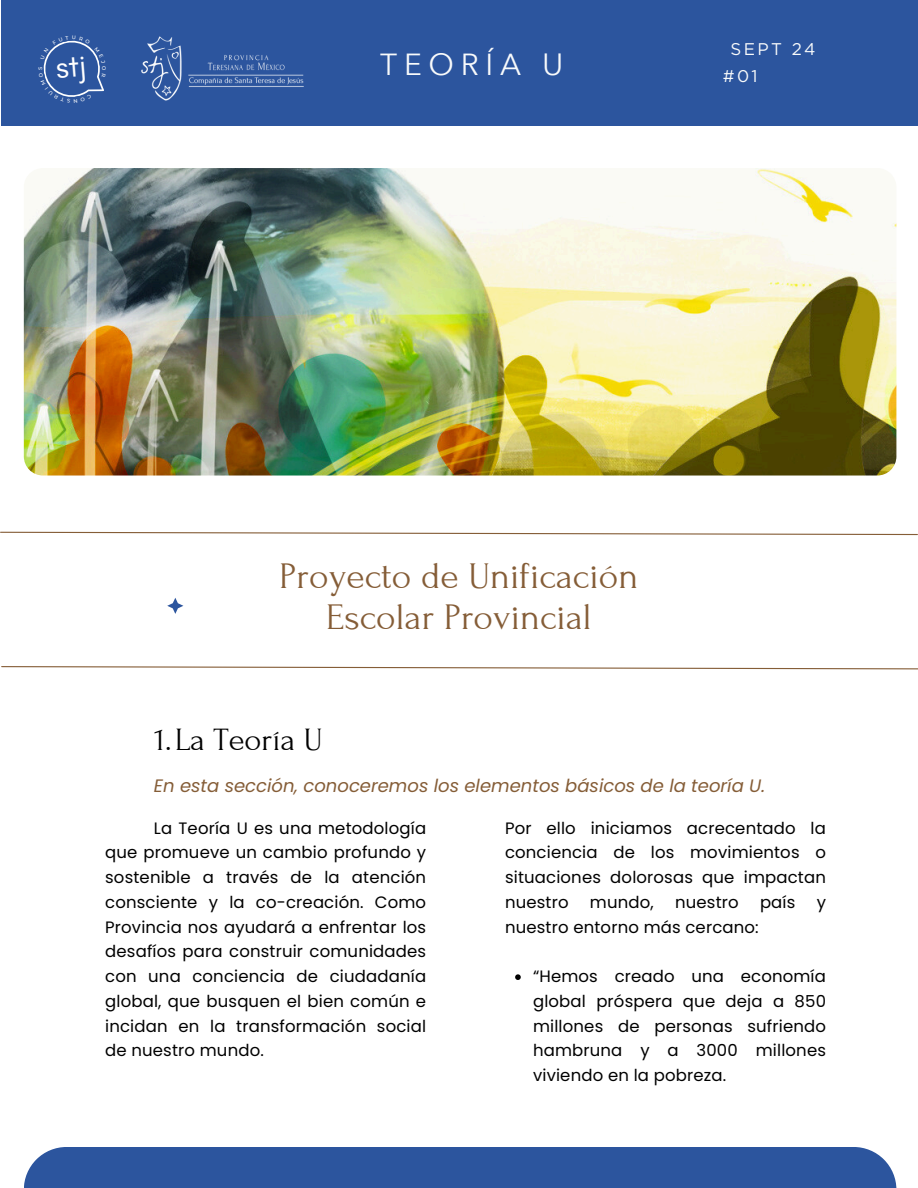
<style>
.page{position:relative;width:918px;height:1188px;background:#fff}
.page>*{position:absolute;margin:0;border:0;box-sizing:border-box;transform-origin:0 0}
.t1{font:37.5px/40.5px "Forum";color:#855d37;text-align:center}
.t2{font:32.55px "Forum";color:#000}
.t3{font:30px "Avenir Next Arabic";letter-spacing:.225em;color:#f8fafb}
.t4{font:italic 18px "Poppins";color:#855d37}
.t5{font:16.95px "Gotham";letter-spacing:.14em;color:#f8fafb}
.t6{font:16.5px/24.8px "Poppins";letter-spacing:.01em;color:#000;text-align:justify}
</style>
<div class="page">
<img style="left:24px;top:168px;width:872px;height:308px">
<svg style="left:167px;top:598px;width:16px;height:16px"></svg>
<svg style="left:1px;top:666px;width:917px;height:4px"></svg>
<div style="left:24px;top:1147px;width:872px;height:41px;background:#2c559e"></div>
<div style="left:1px;top:0;width:917px;height:125px;background:#2c559e"></div>
<img style="left:141px;top:36px;width:163px;height:65px">
<svg style="left:515px;top:974px;width:6px;height:6px"></svg>
<svg style="left:0;top:531px;width:918px;height:5px"></svg>
<svg style="left:43px;top:40px;width:61px;height:57px"></svg>
<h3 class="t3" style="left:380px;top:47px;width:185px">TEORÍA U</h3>
<h4 class="t5" style="left:731px;top:38px;width:87px">SEPT 24</h4>
<h2 class="t5" style="left:723px;top:66px;width:36px">#01</h2>
<p class="t1" style="left:280px;top:557px;width:360px">Proyecto de Unificación<br>Escolar Provincial</p>
<h4 class="t2" style="left:155px;top:722px;width:170px">1.La Teoría U</h4>
<h1 class="t4" style="left:154px;top:774px;width:613px">En esta sección, conoceremos los elementos básicos de la teoría U.</h1>
<p class="t6" style="left:505px;top:816px;width:323px">Por ello iniciamos acrecentado la conciencia de los movimientos o situaciones dolorosas que impactan nuestro</p>
<p class="t6" style="left:105px;top:816px;width:323px;text-indent:49px">La Teoría U es una metodología que promueve un cambio profundo y sostenible a través de la atención consciente y la co-creación. Como Provincia nos ayudará a enfrentar los desafíos para construir comunidades con una conciencia de ciudadanía global, que busquen el bien común e incidan en la transformación social de nuestro mundo.</p>
<p class="t6" style="left:590px;top:890px;width:65px">mundo,</p>
<p class="t6" style="left:675px;top:890px;width:65px">nuestro</p>
<p class="t6" style="left:760px;top:890px;width:37px">país</p>
<p class="t6" style="left:817px;top:890px;width:11px">y</p>
<p class="t6" style="left:505px;top:915px;width:255px">nuestro entorno más cercano:</p>
<h5 class="t6" style="left:533px;top:964px;width:294px">“Hemos creado una economía global próspera que deja a 850 millones de personas sufriendo hambruna y a 3000 millones viviendo en la pobreza.</h5>
</div>
